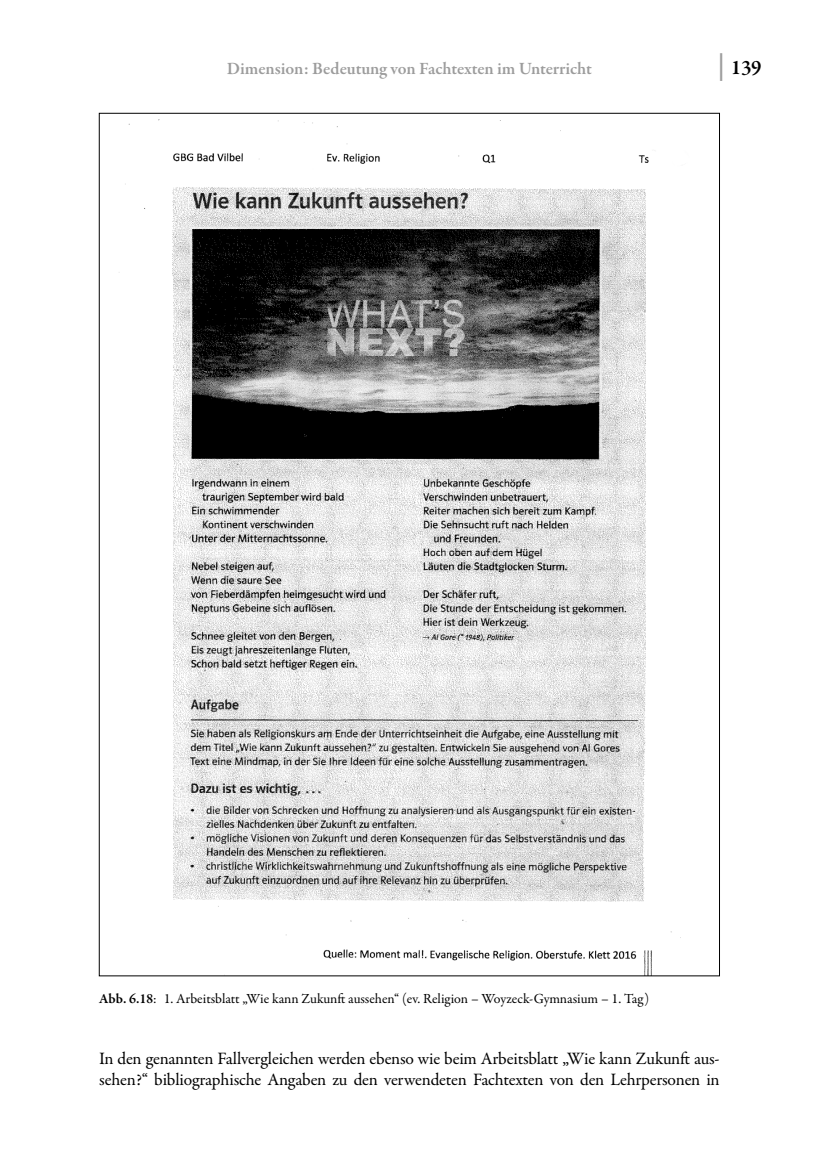
<style>
.page{position:relative;width:819px;height:1166px;background:#fff}
.page>*{position:absolute;margin:0;border:0;box-sizing:border-box;transform-origin:0 0}
.t1{font:600 21px "Garamond Premr Pro";color:#000}
.Text{font:17.5px/21px "Garamond Premr Pro";letter-spacing:-.01em;color:#000}
.t2{font:600 17.5px "Garamond Premr Pro";letter-spacing:-.01em;color:#9c9c9c}
.Bildlegende_zweistellig{font:14px "Garamond Premr Pro";color:#000}
.s1{font-size:28px;color:#9c9c9c}
.s2{font-weight:600}
</style>
<div class="page">
<img style="left:119px;top:119px;width:562px;height:855px">
<p class="t2" style="left:227px;top:58px;width:366px">Dimension: Bedeutung von Fachtexten im Unterricht</p>
<p class="t1" style="left:717px;top:55px;width:46px"><span class="s1">|</span> 139</p>
<p class="Bildlegende_zweistellig" style="left:99px;top:990px;width:551px"><span class="s2">Abb. 6.18</span>: 1. Arbeitsblatt „Wie kann Zukunft aussehen“ (ev. Religion – Woyzeck-Gymnasium – 1. Tag)</p>
<p class="Text" style="left:99px;top:1048px;width:622px">In den genannten Fallvergleichen werden ebenso wie beim Arbeitsblatt „Wie kann Zukunft aus&shy;sehen?“ bibliographische Angaben zu den verwendeten Fachtexten von den Lehrpersonen in</p>
</div>
